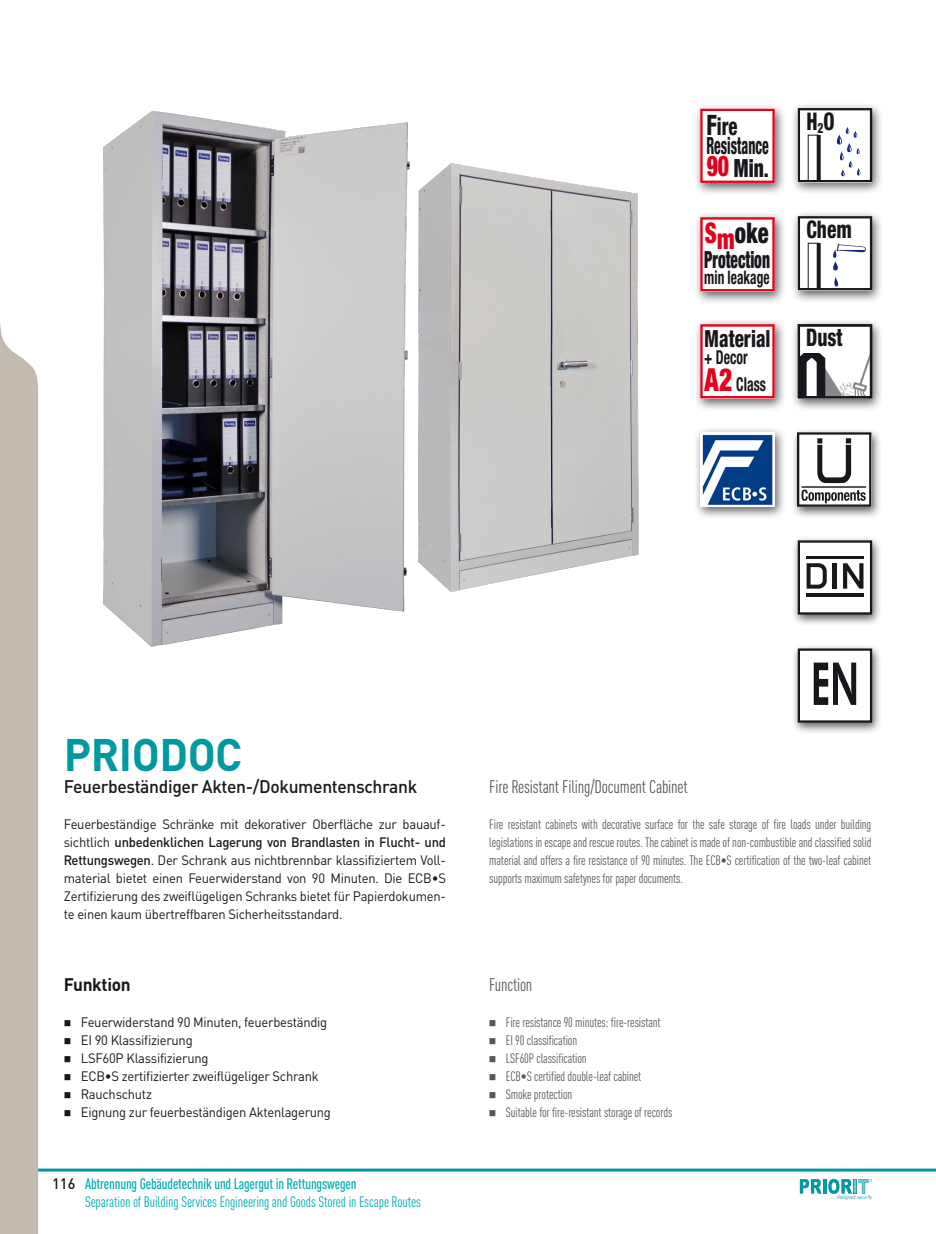
<style>
.page{position:relative;width:936px;height:1234px;background:#fff}
.page>*{position:absolute;margin:0;border:0;box-sizing:border-box;transform-origin:0 0}
.t1{font:700 45px "DINOT";letter-spacing:-.01em;color:#0098a1}
.t2{font:900 condensed 28.5px "Helvetica Neue LT Std";color:#e2001a;scale:.76 1}
.t3{font:900 condensed 28.35px "Helvetica Neue LT Std";letter-spacing:.01em;color:#1a171c;scale:.79 1}
.t4{font:900 condensed 25.05px "Helvetica Neue LT Std";color:#1a171c;scale:.78 1}
.t5{font:800 condensed 24.3px "Helvetica Neue LT Std";color:#1a171c;scale:.8 1}
.t6{font:800 condensed 24.3px "Helvetica Neue LT Std";color:#1a171c;scale:.77 1}
.t7{font:800 condensed 23.7px "Helvetica Neue LT Std";color:#1a171c;scale:.58 1}
.t8{font:900 condensed 23.7px "Helvetica Neue LT Std";color:#1a171c;scale:.65 1}
.t9{font:800 condensed 23.7px "Helvetica Neue LT Std";color:#1a171c;scale:.81 1}
.t10{font:700 condensed 19.2px/27px "Helvetica Neue LT Std";color:#1a171c;scale:.72 1}
.t11{font:700 condensed 18.75px "Helvetica Neue LT Std";color:#1a171c;scale:.71 1}
.t12{font:500 18px "DINOT";letter-spacing:-.02em;color:#1a171c}
.t13{font:condensed 18px "DINOT";letter-spacing:-.01em;color:#58585a}
.t14{font:700 18px "DINOT";letter-spacing:-.02em;color:#1a171c;scale:.96 1}
.t15{font:condensed 18px "DINOT";letter-spacing:-.01em;color:#58585a;scale:.96 1}
.t16{font:condensed 15px "DINOT";letter-spacing:-.01em;color:#00acb3}
.t17{font:500 condensed 15px "DINOT";letter-spacing:-.01em;color:#00acb3}
.t18{font:13.5px/18px "DINOT";letter-spacing:-.02em;color:#1a171c;text-align:justify;scale:.96 1}
.t19{font:condensed 13.5px/18px "DINOT";letter-spacing:-.01em;color:#58585a;text-align:justify;scale:.96 1}
.s1{font-size:28.2px}
.s2{font-size:17.7px}
.s3{color:#e2001a}
.s4{font-weight:900;font-size:31.8px;color:#e2001a}
.s5{font-weight:500}
.s6{font-stretch:normal;color:#1a171c}
</style>
<div class="page">
<hr style="left:0;top:1168px;width:935px;height:3px;background:#0098a1">
<div style="left:790px;top:210px;width:93px;height:93px;background:#1a171c;opacity:.7"></div>
<svg style="left:797px;top:216px;width:75px;height:74px"></svg>
<div style="left:790px;top:102px;width:93px;height:93px;background:#1a171c;opacity:.7"></div>
<svg style="left:797px;top:108px;width:75px;height:74px"></svg>
<svg style="left:816px;top:135px;width:4px;height:46px"></svg>
<div style="left:790px;top:318px;width:93px;height:93px;background:#1a171c;opacity:.7"></div>
<svg style="left:797px;top:324px;width:75px;height:74px"></svg>
<div style="left:802px;top:346px;width:21px;height:7px;background:#fff"></div>
<div style="left:693px;top:318px;width:93px;height:93px;background:#1a171c;opacity:.7"></div>
<svg style="left:700px;top:324px;width:74px;height:74px"></svg>
<div style="left:693px;top:103px;width:93px;height:93px;background:#1a171c;opacity:.7"></div>
<svg style="left:700px;top:109px;width:74px;height:74px"></svg>
<div style="left:693px;top:211px;width:93px;height:93px;background:#1a171c;opacity:.7"></div>
<svg style="left:700px;top:217px;width:74px;height:74px"></svg>
<div style="left:693px;top:426px;width:93px;height:93px;background:#1a171c;opacity:.7"></div>
<img style="left:700px;top:432px;width:74px;height:74px">
<div style="left:791px;top:535px;width:91px;height:91px;background:#1a171c;opacity:.7"></div>
<div style="left:798px;top:541px;width:73px;height:72px;background:#fff"></div>
<hr style="left:806px;top:555px;width:57px;height:3px;background:#1a171c">
<svg style="left:843px;top:563px;width:20px;height:25px"></svg>
<hr style="left:832px;top:563px;width:4px;height:25px;background:#1a171c">
<hr style="left:806px;top:593px;width:57px;height:3px;background:#1a171c">
<svg style="left:806px;top:563px;width:20px;height:25px"></svg>
<div style="left:797px;top:540px;width:75px;height:74px;border:2px solid #1a171c"></div>
<div style="left:791px;top:643px;width:91px;height:91px;background:#1a171c;opacity:.7"></div>
<div style="left:798px;top:649px;width:73px;height:72px;background:#fff"></div>
<div style="left:797px;top:648px;width:75px;height:74px;border:2px solid #1a171c"></div>
<svg style="left:813px;top:662px;width:43px;height:42px"></svg>
<div style="left:790px;top:427px;width:92px;height:92px;background:#1a171c;opacity:.7"></div>
<svg style="left:797px;top:432px;width:74px;height:74px"></svg>
<img style="left:103px;top:110px;width:305px;height:537px">
<img style="left:391px;top:139px;width:248px;height:465px">
<svg style="left:799px;top:1179px;width:22px;height:14px"></svg>
<svg style="left:823px;top:1179px;width:3px;height:14px"></svg>
<svg style="left:828px;top:1178px;width:44px;height:21px"></svg>
<div style="left:0;top:322px;width:39px;height:911px;background:#c3bbaf"></div>
<h3 class="t6" style="left:706px;top:111px;width:42px"><span class="s1">F</span>ire</h3>
<h3 class="t7" style="left:706px;top:130px;width:109px">Resistance</h3>
<h3 class="t4" style="left:733px;top:152px;width:46px">Min<span class="s2">.</span></h3>
<h2 class="t2" style="left:706px;top:148px;width:31px">90</h2>
<h3 class="t3" style="left:704px;top:216px;width:82px"><span class="s3">Sm</span>oke</h3>
<h3 class="t8" style="left:704px;top:245px;width:103px">Protection</h3>
<h3 class="t11" style="left:704px;top:266px;width:93px">min leakage</h3>
<h3 class="t5" style="left:806px;top:106px;width:37px">H<sub>2</sub>O</h3>
<h3 class="t5" style="left:806px;top:214px;width:58px">Chem</h3>
<h3 class="t9" style="left:704px;top:323px;width:83px">Material</h3>
<h3 class="t5" style="left:806px;top:322px;width:47px">Dust</h3>
<h3 class="t10" style="left:704px;top:343px;width:87px">+ Decor<br><span class="s4">A2</span> Class</h3>
<h1 class="t1" style="left:64px;top:725px;width:180px">PRIODOC</h1>
<h3 class="t12" style="left:64px;top:774px;width:355px">Feuerbeständiger Akten-/Dokumentenschrank</h3>
<p class="t18" style="left:64px;top:814px;width:399px">Feuerbeständige Schränke mit dekorativer Oberfläche zur bauauf&shy;sichtlich <span class="s5">unbedenklichen Lagerung von Brandlasten in Flucht- und Rettungswegen</span>. Der Schrank aus nichtbrennbar klassifiziertem Voll&shy;material bietet einen Feuerwiderstand von 90 Minuten. Die ECB•S Zertifizierung des zweiflügeligen Schranks bietet für Papierdokumen&shy;te einen kaum übertreffbaren Sicherheitsstandard.</p>
<p class="t19" style="left:489px;top:814px;width:399px">Fire resistant cabinets with decorative surface for the safe storage of fire loads under building legislations in escape and rescue routes. The cabinet is made of non-combustible and classified solid material and offers a fire resistance of 90 minutes. The ECB•S certification of the two-leaf cabinet supports maximum safetynes for paper documents.</p>
<h3 class="t13" style="left:489px;top:775px;width:200px">Fire Resistant Filing/Document Cabinet</h3>
<h3 class="t14" style="left:64px;top:972px;width:71px">Funktion</h3>
<h3 class="t15" style="left:489px;top:973px;width:46px">Function</h3>
<p class="t18" style="left:81px;top:1012px;width:262px;text-align:left">Feuerwiderstand 90 Minuten, feuerbeständig EI 90 Klassifizierung<br>LSF60P Klassifizierung<br>ECB•S zertifizierter zweiflügeliger Schrank Rauchschutz<br>Eignung zur feuerbeständigen Aktenlagerung</p>
<p class="t19" style="left:506px;top:1012px;width:175px;text-align:left">Fire resistance 90 minutes: fire-resistant<br>EI 90 classification<br>LSF60P classification<br>ECB•S certified double-leaf cabinet<br>Smoke protection<br>Suitable for fire-resistant storage of records</p>
<p class="t17" style="left:52px;top:1174px;width:306px"><span class="s6">116</span> Abtrennung Gebäudetechnik und Lagergut in Rettungswegen</p>
<p class="t16" style="left:85px;top:1192px;width:337px">Separation of Building Services Engineering and Goods Stored in Escape Routes</p>
</div>
